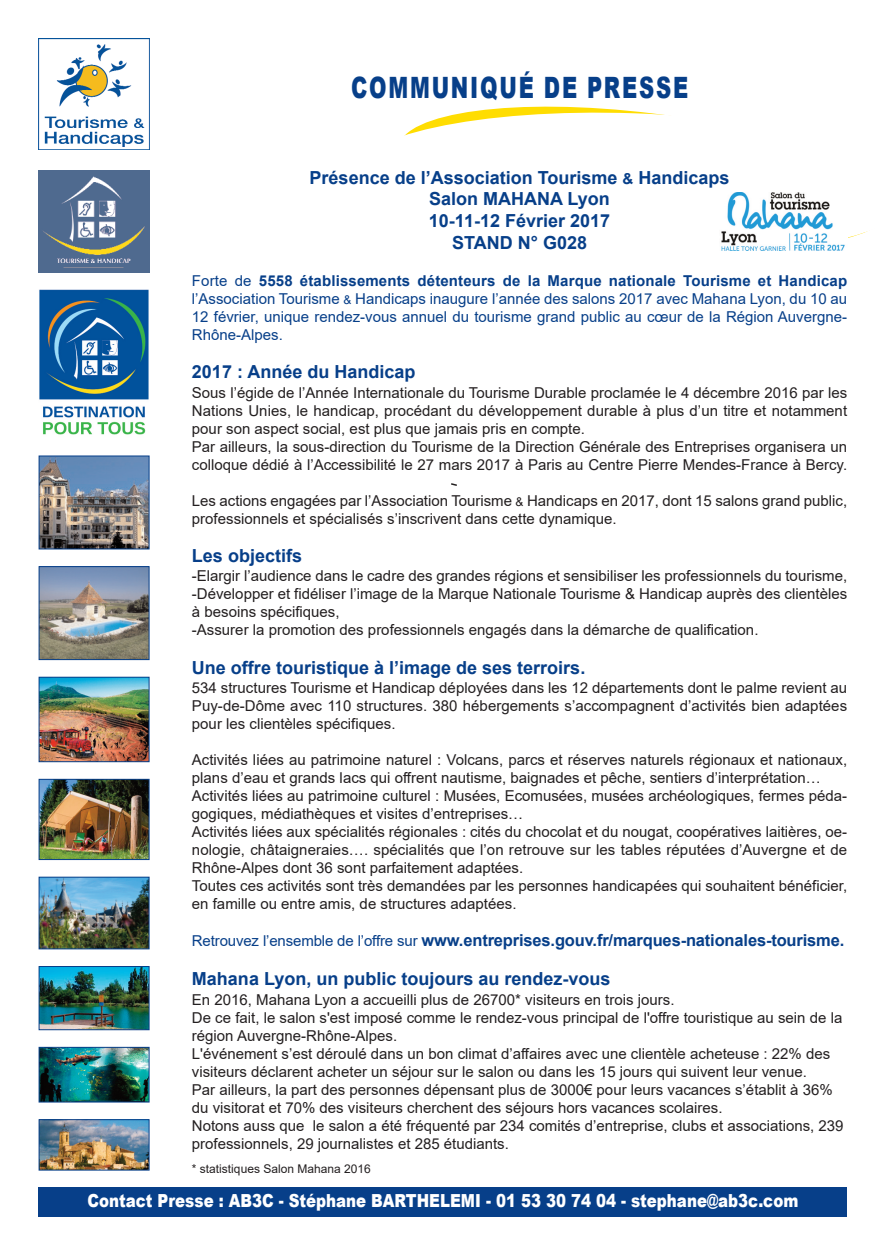
<style>
.page{position:relative;width:886px;height:1256px;background:#fff}
.page>*{position:absolute;margin:0;border:0;box-sizing:border-box;transform-origin:0 0}
.t1{font:900 29.4px "Arial";letter-spacing:.085em;color:#073f89;scale:.71 1}
.t2{font:700 18px/21.6px "Arial";color:#073f89;text-align:center}
.t3{font:900 18px "Arial";color:#fff;scale:.83 1}
.t4{font:700 16.5px "Arial";letter-spacing:-.01em;color:#073f89}
.t5{font:15px/18px "Arial";color:#231f20}
.t6{font:15px/18px "Arial";color:#073f89;text-align:justify}
.t7{font:12px "Arial";color:#231f20}
.s1{font-size:15px}
.s2{font-weight:700}
.s3{font-size:12px}
.s4{font-weight:400;font-size:15px}
</style>
<div class="page">
<img style="left:39px;top:39px;width:110px;height:110px">
<img style="left:39px;top:171px;width:110px;height:102px">
<img style="left:41px;top:457px;width:106px;height:90px">
<div style="left:39px;top:455px;width:110px;height:94px;border:1px solid #073f89"></div>
<img style="left:41px;top:568px;width:106px;height:90px">
<div style="left:39px;top:566px;width:110px;height:94px;border:1px solid #073f89"></div>
<img style="left:41px;top:679px;width:106px;height:81px">
<div style="left:39px;top:677px;width:110px;height:85px;border:1px solid #073f89"></div>
<img style="left:41px;top:878px;width:106px;height:69px">
<div style="left:39px;top:876px;width:110px;height:73px;border:1px solid #073f89"></div>
<img style="left:41px;top:968px;width:106px;height:59px">
<div style="left:39px;top:966px;width:110px;height:63px;border:1px solid #073f89"></div>
<img style="left:41px;top:1121px;width:106px;height:47px">
<div style="left:39px;top:1119px;width:110px;height:51px;border:1px solid #073f89"></div>
<img style="left:41px;top:1048px;width:106px;height:52px">
<div style="left:39px;top:1046px;width:110px;height:56px;border:1px solid #073f89"></div>
<div style="left:39px;top:1187px;width:808px;height:30px;background:#073f89"></div>
<svg style="left:404px;top:108px;width:466px;height:130px"></svg>
<img style="left:39px;top:290px;width:110px;height:145px">
<img style="left:41px;top:781px;width:106px;height:76px">
<div style="left:39px;top:779px;width:110px;height:80px;border:1px solid #073f89"></div>
<svg style="left:451px;top:483px;width:6px;height:3px"></svg>
<img style="left:719px;top:192px;width:128px;height:59px">
<h1 class="t1" style="left:351px;top:66px;width:476px">Communiqué de Presse</h1>
<p class="t2" style="left:309px;top:167px;width:421px">Présence de l’Association Tourisme <span class="s1">&amp;</span> Handicaps<br>Salon MAHANA Lyon<br>10-11-12 Février 2017<br>STAND N° G028</p>
<p class="t6" style="left:192px;top:272px;width:656px">Forte de <span class="s2">5558 établissements détenteurs de la Marque nationale Tourisme et Handicap </span>l’Association Tourisme <span class="s3">&amp;</span> Handicaps inaugure l’année des salons 2017 avec Mahana Lyon, du 10 au 12 février, unique rendez-vous annuel du tourisme grand public au cœur de la Région Auvergne-Rhône-Alpes.</p>
<p class="t2" style="left:192px;top:361px;width:225px">2017 : Année du Handicap</p>
<p class="t5" style="left:192px;top:383px;width:656px">Sous l’égide de l’Année Internationale du Tourisme Durable proclamée le 4 décembre 2016 par les Nations Unies, le handicap, procédant du développement durable à plus d’un titre et notamment pour son aspect social, est plus que jamais pris en compte.<br>Par ailleurs, la sous-direction du Tourisme de la Direction Générale des Entreprises organisera un colloque dédié à l’Accessibilité le 27 mars 2017 à Paris au Centre Pierre Mendes-France à Bercy.</p>
<p class="t5" style="left:192px;top:491px;width:656px">Les actions engagées par l’Association Tourisme <span class="s3">&amp;</span> Handicaps en 2017, dont 15 salons grand public, professionnels et spécialisés s’inscrivent dans cette dynamique.</p>
<p class="t2" style="left:192px;top:545px;width:112px">Les objectifs</p>
<p class="t5" style="left:192px;top:567px;width:656px">-Elargir l’audience dans le cadre des grandes régions et sensibiliser les professionnels du tourisme, -Développer et fidéliser l’image de la Marque Nationale Tourisme &amp; Handicap auprès des clientèles à besoins spécifiques,<br>-Assurer la promotion des professionnels engagés dans la démarche de qualification.</p>
<p class="t2" style="left:192px;top:656px;width:395px">Une offre touristique à l’image de ses terroirs.</p>
<p class="t5" style="left:192px;top:678px;width:656px;text-align:justify">534 structures Tourisme et Handicap déployées dans les 12 départements dont le palme revient au Puy-de-Dôme avec 110 structures. 380 hébergements s’accompagnent d’activités bien adaptées pour les clientèles spécifiques.</p>
<p class="t5" style="left:192px;top:750px;width:656px">Activités liées au patrimoine naturel : Volcans, parcs et réserves naturels régionaux et nationaux, plans d’eau et grands lacs qui offrent nautisme, baignades et pêche, sentiers d’interprétation… Activités liées au patrimoine culturel : Musées, Ecomusées, musées archéologiques, fermes péda&shy;gogiques, médiathèques et visites d’entreprises…<br>Activités liées aux spécialités régionales : cités du chocolat et du nougat, coopératives laitières, oe&shy;nologie, châtaigneraies…. spécialités que l’on retrouve sur les tables réputées d’Auvergne et de Rhône-Alpes dont 36 sont parfaitement adaptées.<br>Toutes ces activités sont très demandées par les personnes handicapées qui souhaitent bénéficier, en famille ou entre amis, de structures adaptées.</p>
<p class="t4" style="left:192px;top:931px;width:653px"><span class="s4">Retrouvez l’ensemble de l’offre sur</span> www.entreprises.gouv.fr/marques-nationales-tourisme.</p>
<p class="t2" style="left:192px;top:968px;width:420px">Mahana Lyon, un public toujours au rendez-vous</p>
<p class="t5" style="left:192px;top:990px;width:653px">En 2016, Mahana Lyon a accueilli plus de 26700* visiteurs en trois jours.<br>De ce fait, le salon s'est imposé comme le rendez-vous principal de l'offre touristique au sein de la région Auvergne-Rhône-Alpes.<br>L'événement s’est déroulé dans un bon climat d’affaires avec une clientèle acheteuse : 22% des visiteurs déclarent acheter un séjour sur le salon ou dans les 15 jours qui suivent leur venue.<br>Par ailleurs, la part des personnes dépensant plus de 3000€ pour leurs vacances s’établit à 36% du visitorat et 70% des visiteurs cherchent des séjours hors vacances scolaires.<br>Notons auss que le salon a été fréquenté par 234 comités d’entreprise, clubs et associations, 239 professionnels, 29 journalistes et 285 étudiants.</p>
<p class="t7" style="left:192px;top:1161px;width:180px">* statistiques Salon Mahana 2016</p>
<p class="t3" style="left:87px;top:1187px;width:857px">Contact Presse : AB3C - stéphane BArTHeLemi - 01 53 30 74 04 - stephane@ab3c.com</p>
</div>
